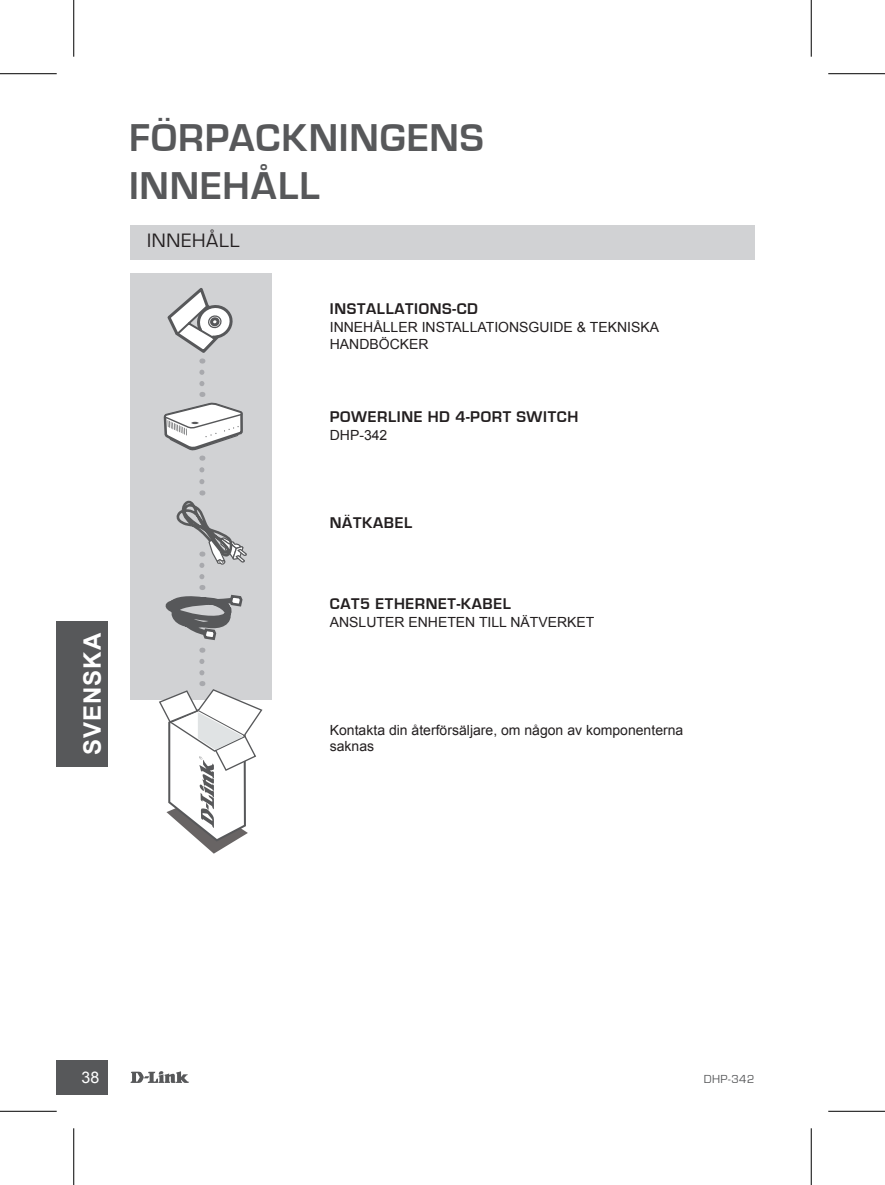
<style>
.page{position:relative;width:885px;height:1185px;background:#fff}
.page>*{position:absolute;margin:0;border:0;box-sizing:border-box;transform-origin:0 0}
.t1{font:700 40px/48px "Eurostile";letter-spacing:.025em;color:#57585a}
.t2{font:700 24px "Arial";color:#fff}
.t3{font:20px "Eurostile";color:#231f20}
.t4{font:700 16px "Eurostile";letter-spacing:.04em;color:#231f20}
.t5{font:16px "Arial";color:#fff}
.t6{font:14px/16.8px "Arial";color:#231f20}
.t7{font:12px "Eurostile";letter-spacing:.04em;color:#57585a}
</style>
<div class="page">
<svg style="left:130px;top:1071px;width:59px;height:12px"></svg>
<div style="left:57px;top:1060px;width:51px;height:34px;background:#57585a"></div>
<div style="left:56px;top:621px;width:51px;height:145px;background:#57585a"></div>
<div style="left:130px;top:226px;width:624px;height:34px;background:#d1d2d4"></div>
<div style="left:130px;top:274px;width:142px;height:426px;background:#d1d2d4"></div>
<svg style="left:167px;top:288px;width:66px;height:76px"></svg>
<svg style="left:159px;top:661px;width:103px;height:193px"></svg>
<svg style="left:163px;top:372px;width:84px;height:269px"></svg>
<hr style="left:0;top:73px;width:57px;height:1px;background:#000">
<hr style="left:828px;top:73px;width:56px;height:1px;background:#000">
<hr style="left:0;top:1111px;width:57px;height:1px;background:#000">
<hr style="left:828px;top:1111px;width:56px;height:1px;background:#000">
<hr style="left:73px;top:0;width:1px;height:57px;background:#000">
<hr style="left:73px;top:1128px;width:1px;height:57px;background:#000">
<hr style="left:810px;top:0;width:1px;height:57px;background:#000">
<hr style="left:810px;top:1128px;width:1px;height:57px;background:#000">
<h1 class="t1" style="left:129px;top:114px;width:356px">FÖRPACKNINGENS<br>INNEHÅLL</h1>
<h3 class="t3" style="left:147px;top:230px;width:12px">INNE</h3>
<h3 class="t3" style="left:192px;top:230px;width:38px">HÅLL</h3>
<p class="t4" style="left:330px;top:300px;width:150px">INSTALLATIONS-CD</p>
<p class="t6" style="left:330px;top:319px;width:331px">INNEHÅLLER INSTALLATIONSGUIDE &amp; TEKNISKA<br>HANDBÖCKER</p>
<p class="t4" style="left:330px;top:408px;width:68px">POWERLINE</p>
<p class="t4" style="left:427px;top:408px;width:125px">HD 4-PORT SWITCH</p>
<p class="t6" style="left:330px;top:427px;width:59px">DHP-342</p>
<p class="t4" style="left:330px;top:514px;width:84px">NÄTKABEL</p>
<h2 class="t2" style="left:77px;top:755px;width:122px;rotate:-90deg">SVENSKA</h2>
<p class="t4" style="left:330px;top:595px;width:182px">CAT5 ETHERNET-KABEL</p>
<p class="t6" style="left:330px;top:614px;width:266px">ANSLUTER ENHETEN TILL NÄTVERKET</p>
<p class="t6" style="left:330px;top:721px;width:355px">Kontakta din återförsäljare, om någon av komponenterna saknas</p>
<p class="t5" style="left:82px;top:1066px;width:19px">38</p>
<p class="t7" style="left:703px;top:1072px;width:52px">DHP-342</p>
</div>
